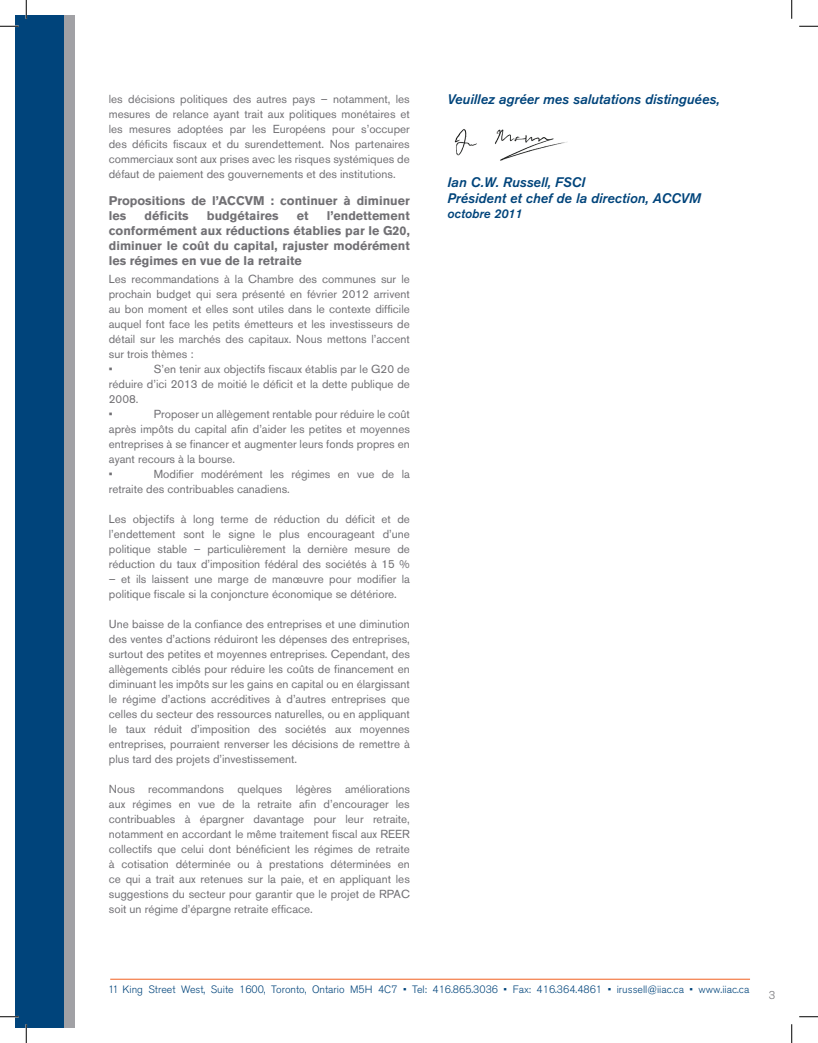
<style>
.page{position:relative;width:818px;height:1043px;background:#fff}
.page>*{position:absolute;margin:0;border:0;box-sizing:border-box;transform-origin:0 0}
.t1{font:italic 13.75px/16.5px "Akzidenz Grotesk BQ Med";color:#00447b}
.t2{font:700 12.5px/15px "Akzidenz Grotesk BQ";color:#717074}
.t3{font:italic 12.5px "Akzidenz Grotesk BQ Med";color:#00447b}
.t4{font:11.5px/15px "Akzidenz Grotesk BQ";color:#717074}
.t5{font:300 11.25px "Akzidenz Grotesk BQ";color:#717074}
.t6{font:300 10.62px "Akzidenz Grotesk BQ";color:#00447b}
</style>
<div class="page">
<div style="left:15px;top:15px;width:50px;height:1013px;background:#00447b"></div>
<div style="left:64px;top:15px;width:10px;height:1013px;background:#a1a1a5"></div>
<hr style="left:110px;top:978px;width:640px;height:1px;background:#f26021">
<img style="left:454px;top:129px;width:113px;height:32px">
<svg style="left:0;top:25px;width:19px;height:2px"></svg>
<svg style="left:799px;top:25px;width:19px;height:2px"></svg>
<svg style="left:0;top:1015px;width:19px;height:2px"></svg>
<svg style="left:799px;top:1016px;width:19px;height:1px"></svg>
<svg style="left:25px;top:0;width:2px;height:19px"></svg>
<svg style="left:25px;top:1024px;width:2px;height:18px"></svg>
<svg style="left:791px;top:0;width:1px;height:19px"></svg>
<svg style="left:791px;top:1024px;width:1px;height:18px"></svg>
<p class="t4" style="left:109px;top:91px;width:302px;text-align:justify">les décisions politiques des autres pays – notamment, les mesures de relance ayant trait aux politiques monétaires et les mesures adoptées par les Européens pour s’occuper des déficits fiscaux et du surendettement. Nos partenaires commerciaux sont aux prises avec les risques systémiques de défaut de paiement des gouvernements et des institutions.</p>
<p class="t2" style="left:109px;top:193px;width:302px">Propositions de l’ACCVM : continuer à diminuer les</p>
<p class="t2" style="left:144px;top:208px;width:46px">déficits</p>
<p class="t2" style="left:207px;top:208px;width:73px">budgétaires</p>
<p class="t2" style="left:297px;top:208px;width:13px">et</p>
<p class="t2" style="left:109px;top:208px;width:302px;text-align:justify;text-indent:218px">l’endettement conformément aux réductions établies par le G20, diminuer le coût du capital, rajuster modérément les régimes en vue de la retraite</p>
<p class="t4" style="left:109px;top:271px;width:302px">Les recommandations à la Chambre des communes sur le prochain budget qui sera présenté en février 2012 arrivent au bon moment et elles sont utiles dans le contexte difficile auquel font face les petits émetteurs et les investisseurs de détail sur les marchés des capitaux. Nous mettons l’accent sur trois thèmes :<br>•</p>
<p class="t4" style="left:109px;top:361px;width:302px;text-indent:45px">S’en tenir aux objectifs fiscaux établis par le G20 de réduire d’ici 2013 de moitié le déficit et la dette publique de<br>2008.<br>•</p>
<p class="t4" style="left:109px;top:406px;width:302px;text-indent:45px">Proposer un allègement rentable pour réduire le coût après impôts du capital afin d’aider les petites et moyennes entreprises à se financer et augmenter leurs fonds propres en ayant recours à la bourse.<br>•</p>
<p class="t4" style="left:109px;top:466px;width:302px;text-indent:45px">Modifier modérément les régimes en vue de la retraite des contribuables canadiens.</p>
<p class="t4" style="left:109px;top:511px;width:302px;text-align:justify">Les objectifs à long terme de réduction du déficit et de l’endettement sont le signe le plus encourageant d’une politique stable – particulièrement la dernière mesure de réduction du taux d’imposition fédéral des sociétés à 15 %</p>
<p class="t4" style="left:109px;top:571px;width:302px">– et ils laissent une marge de manœuvre pour modifier la politique fiscale si la conjoncture économique se détériore.</p>
<p class="t4" style="left:109px;top:616px;width:302px;text-align:justify">Une baisse de la confiance des entreprises et une diminution des ventes d’actions réduiront les dépenses des entreprises, surtout des petites et moyennes entreprises. Cependant, des allègements ciblés pour réduire les coûts de financement en diminuant les impôts sur les gains en capital ou en élargissant le régime d’actions accréditives à d’autres entreprises que celles du secteur des ressources naturelles, ou en appliquant le taux réduit d’imposition des sociétés aux moyennes entreprises, pourraient renverser les décisions de remettre à plus tard des projets d’investissement.</p>
<p class="t4" style="left:109px;top:781px;width:302px;text-align:justify">Nous recommandons quelques légères améliorations aux régimes en vue de la retraite afin d’encourager les contribuables à épargner davantage pour leur retraite, notamment en accordant le même traitement fiscal aux REER collectifs que celui dont bénéficient les régimes de retraite à cotisation déterminée ou à prestations déterminées en ce qui a trait aux retenues sur la paie, et en appliquant les suggestions du secteur pour garantir que le projet de RPAC soit un régime d’épargne retraite efficace.</p>
<p class="t1" style="left:447px;top:91px;width:274px">Veuillez agréer mes salutations distinguées,</p>
<p class="t1" style="left:447px;top:174px;width:254px">Ian C.W. Russell, FSCI<br>Président et chef de la direction, ACCVM</p>
<p class="t3" style="left:447px;top:207px;width:76px">octobre 2011</p>
<p class="t6" style="left:108px;top:983px;width:642px">11 King Street West, Suite 1600, Toronto, Ontario M5H 4C7 • Tel: 416.865.3036 • Fax: 416.364.4861 • irussell@iiac.ca • www.iiac.ca</p>
<p class="t5" style="left:768px;top:989px;width:8px">3</p>
</div>
